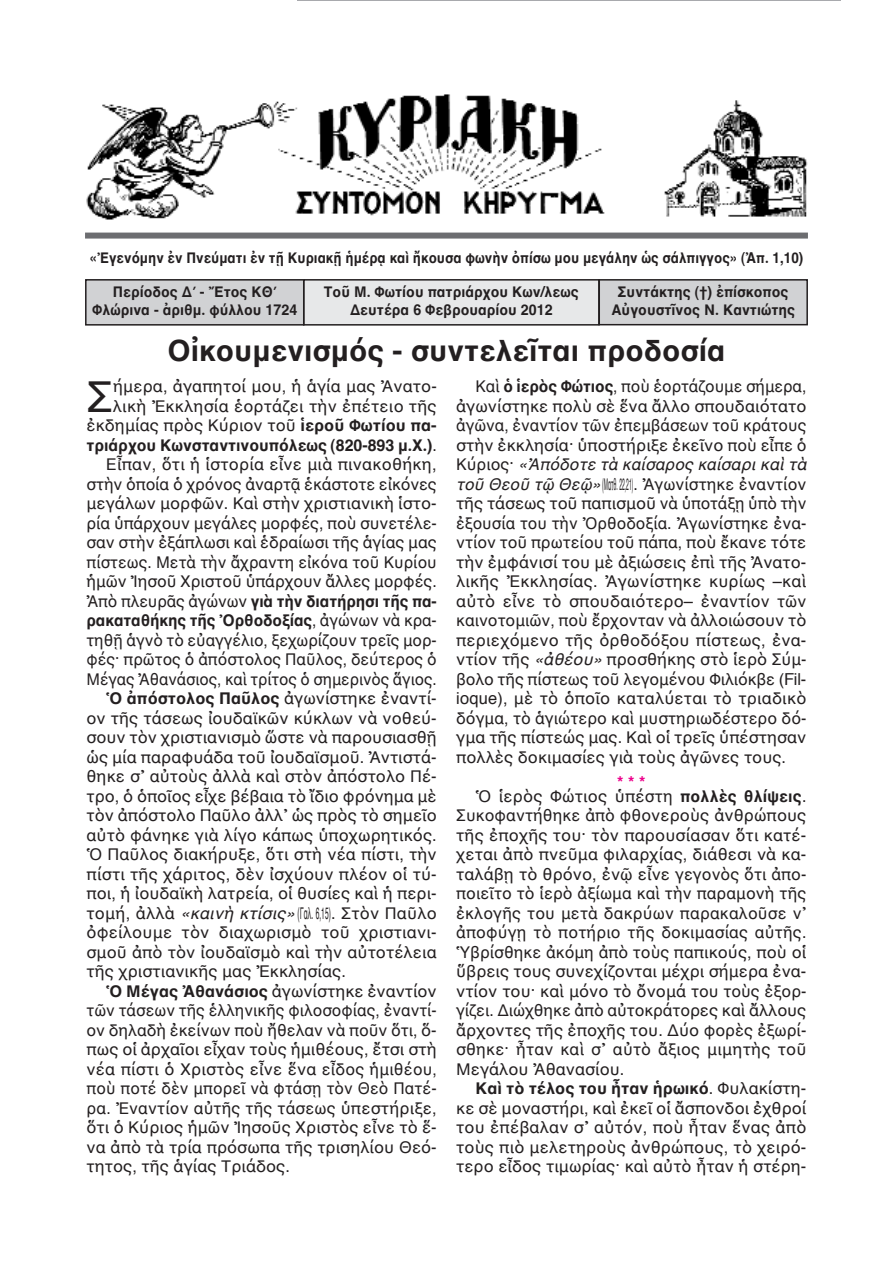
<style>
.page{position:relative;width:893px;height:1263px;background:#fff}
.page>*{position:absolute;margin:0;border:0;box-sizing:border-box;transform-origin:0 0}
.t1{font:43.5px "AL Helvetica";color:#231f20}
.t2{font:700 30px "AL Helvetica";color:#231f20}
.t3{font:16.5px/19.5px "AL Helvetica";color:#231f20;text-align:justify}
.t4{font:16.5px/19.5px "AL Helvetica";color:#231f20;text-align:justify;scale:.95 1}
.t5{font:700 16.5px "AL Helvetica";letter-spacing:-.01em;color:#231f20;scale:.95 1}
.t6{font:700 16.5px "AL Helvetica";letter-spacing:-.01em;color:#231f20}
.t7{font:16.5px "AL Helvetica";color:#231f20;scale:.93 1}
.t8{font:700 15px/18px "AL Helvetica";color:#231f20;text-align:center;scale:.95 1}
.t9{font:700 15px "AL Helvetica";color:#231f20;scale:.9 1}
.s1{font-weight:700}
.s2{font-weight:400}
.s3{font-style:italic}
.s4{font-weight:700;color:#ed028c}
</style>
<div class="page">
<div style="left:304px;top:280px;width:295px;height:45px;background:#e7e8e9"></div>
<div style="left:303px;top:279px;width:297px;height:47px;border:2px solid #231f20"></div>
<div style="left:86px;top:280px;width:218px;height:45px;background:#d1d2d4"></div>
<div style="left:85px;top:279px;width:219px;height:47px;border:2px solid #231f20"></div>
<div style="left:599px;top:280px;width:208px;height:45px;background:#d1d2d4"></div>
<div style="left:598px;top:279px;width:210px;height:46px;border:2px solid #231f20"></div>
<div style="left:85px;top:233px;width:723px;height:6px;background:#6c6d70"></div>
<img style="left:86px;top:94px;width:722px;height:126px">
<hr style="left:298px;top:0;width:543px;height:1px;background:#a8a9ad">
<p class="t9" style="left:90px;top:249px;width:794px">«Ἐγενόμην ἐν Πνεύματι ἐν τῇ Κυριακῇ ἡμέρᾳ καὶ ἤκουσα φωνὴν ὀπίσω μου μεγάλην ὡς σάλπιγγος» (Ἀπ. 1,10)</p>
<p class="t8" style="left:92px;top:283px;width:217px">Περίοδος Δ΄ - Ἔτος ΚΘ΄<br>Φλώρινα - ἀριθμ. φύλλου 1724</p>
<p class="t8" style="left:611px;top:283px;width:195px">Συντάκτης (†) ἐπίσκοπος<br>Αὐγουστῖνος Ν. Καντιώτης</p>
<h2 class="t2" style="left:167px;top:332px;width:560px">Οἰκουμενισμός - συντελεῖται προδοσία</h2>
<p class="t8" style="left:324px;top:283px;width:270px">Τοῦ Μ. Φωτίου πατριάρχου Κων/λεως<br>Δευτέρα 6 Φεβρουαρίου 2012</p>
<h1 class="t1" style="left:87px;top:370px;width:28px">Σ</h1>
<p class="t3" style="left:113px;top:376px;width:325px">ήμερα, ἀγαπητοί μου, ἡ ἁγία μας Ἀνατο-</p>
<p class="t3" style="left:113px;top:396px;width:325px">λικὴ Ἐκκλησία ἑορτάζει τὴν ἐπέτειο τῆς</p>
<p class="t3" style="left:87px;top:415px;width:352px">ἐκδημίας πρὸς Κύριον τοῦ <span class="s1">ἱεροῦ Φωτίου πα-</span></p>
<p class="t6" style="left:87px;top:435px;width:352px">τριάρχου Κωνσταντινουπόλεως (820-893 μ.Χ.)<span class="s2">.</span></p>
<p class="t3" style="left:106px;top:454px;width:332px">Εἶπαν, ὅτι ἡ ἱστορία εἶνε μιὰ πινακοθήκη,</p>
<p class="t3" style="left:87px;top:474px;width:352px">στὴν ὁποία ὁ χρόνος ἀναρτᾷ ἑκάστοτε εἰκόνες</p>
<p class="t3" style="left:87px;top:493px;width:352px">μεγάλων μορφῶν. Καὶ στὴν χριστιανικὴ ἱστο-</p>
<p class="t3" style="left:87px;top:513px;width:352px">ρία ὑπάρχουν μεγάλες μορφές, ποὺ συνετέλε-</p>
<p class="t3" style="left:87px;top:532px;width:352px">σαν στὴν ἐξάπλωσι καὶ ἑδραίωσι τῆς ἁγίας μας</p>
<p class="t4" style="left:87px;top:552px;width:370px">πίστεως. Μετὰ τὴν ἄχραντη εἰκόνα τοῦ Κυρίου</p>
<p class="t3" style="left:87px;top:571px;width:352px">ἡμῶν Ἰησοῦ Χριστοῦ ὑπάρχουν ἄλλες μορφές.</p>
<p class="t5" style="left:87px;top:591px;width:370px"><span class="s2">Ἀπὸ πλευρᾶς ἀγώνων</span> γιὰ τὴν διατήρησι τῆς πα-</p>
<p class="t5" style="left:87px;top:610px;width:370px">ρακαταθήκης τῆς Ὀρθοδοξίας<span class="s2">, ἀγώνων νὰ κρα-</span></p>
<p class="t4" style="left:87px;top:630px;width:370px">τηθῇ ἁγνὸ τὸ εὐαγγέλιο, ξεχωρίζουν τρεῖς μορ-</p>
<p class="t4" style="left:87px;top:649px;width:370px">φές· πρῶτος ὁ ἀπόστολος Παῦλος, δεύτερος ὁ</p>
<p class="t7" style="left:87px;top:669px;width:378px">Μέγας Ἀθανάσιος, καὶ τρίτος ὁ σημερινὸς ἅγιος.</p>
<p class="t3" style="left:106px;top:688px;width:332px"><span class="s1">Ὁ ἀπόστολος Παῦλος</span> ἀγωνίστηκε ἐναντί-</p>
<p class="t3" style="left:87px;top:708px;width:352px">ον τῆς τάσεως ἰουδαϊκῶν κύκλων νὰ νοθεύ-</p>
<p class="t3" style="left:87px;top:727px;width:352px">σουν τὸν χριστιανισμὸ ὥστε νὰ παρουσιασθῇ</p>
<p class="t3" style="left:87px;top:747px;width:352px">ὡς μία παραφυάδα τοῦ ἰουδαϊσμοῦ. Ἀντιστά-</p>
<p class="t3" style="left:87px;top:766px;width:352px">θηκε σ᾽ αὐτοὺς ἀλλὰ καὶ στὸν ἀπόστολο Πέ-</p>
<p class="t3" style="left:87px;top:786px;width:352px">τρο, ὁ ὁποῖος εἶχε βέβαια τὸ ἴδιο φρόνημα μὲ</p>
<p class="t3" style="left:87px;top:805px;width:352px">τὸν ἀπόστολο Παῦλο ἀλλ᾽ ὡς πρὸς τὸ σημεῖο</p>
<p class="t3" style="left:87px;top:825px;width:352px">αὐτὸ φάνηκε γιὰ λίγο κάπως ὑποχωρητικός.</p>
<p class="t3" style="left:87px;top:844px;width:352px">Ὁ Παῦλος διακήρυξε, ὅτι στὴ νέα πίστι, τὴν</p>
<p class="t3" style="left:87px;top:864px;width:352px">πίστι τῆς χάριτος, δὲν ἰσχύουν πλέον οἱ τύ-</p>
<p class="t3" style="left:87px;top:883px;width:352px">ποι, ἡ ἰουδαϊκὴ λατρεία, οἱ θυσίες καὶ ἡ περι-</p>
<p class="t3" style="left:87px;top:903px;width:352px">τομή, ἀλλὰ <span class="s3">«καινὴ κτίσις»</span> (Γαλ. 6,15). Στὸν Παῦλο</p>
<p class="t3" style="left:87px;top:922px;width:352px">ὀφείλουμε τὸν διαχωρισμὸ τοῦ χριστιανι-</p>
<p class="t3" style="left:87px;top:942px;width:352px">σμοῦ ἀπὸ τὸν ἰουδαϊσμὸ καὶ τὴν αὐτοτέλεια</p>
<p class="t3" style="left:87px;top:961px;width:261px">τῆς χριστιανικῆς μας Ἐκκλησίας.</p>
<p class="t3" style="left:106px;top:981px;width:332px"><span class="s1">Ὁ Μέγας Ἀθανάσιος</span> ἀγωνίστηκε ἐναντίον</p>
<p class="t4" style="left:87px;top:1000px;width:370px">τῶν τάσεων τῆς ἑλληνικῆς φιλοσοφίας, ἐναντί-</p>
<p class="t3" style="left:87px;top:1020px;width:352px">ον δηλαδὴ ἐκείνων ποὺ ἤθελαν νὰ ποῦν ὅτι, ὅ-</p>
<p class="t3" style="left:87px;top:1039px;width:352px">πως οἱ ἀρχαῖοι εἶχαν τοὺς ἡμιθέους, ἔτσι στὴ</p>
<p class="t3" style="left:87px;top:1059px;width:352px">νέα πίστι ὁ Χριστὸς εἶνε ἕνα εἶδος ἡμιθέου,</p>
<p class="t4" style="left:87px;top:1078px;width:370px">ποὺ ποτέ δὲν μπορεῖ νὰ φτάσῃ τὸν Θεὸ Πατέ-</p>
<p class="t3" style="left:87px;top:1098px;width:352px">ρα. Ἐναντίον αὐτῆς τῆς τάσεως ὑπεστήριξε,</p>
<p class="t3" style="left:87px;top:1117px;width:352px">ὅτι ὁ Κύριος ἡμῶν Ἰησοῦς Χριστὸς εἶνε τὸ ἕ-</p>
<p class="t3" style="left:87px;top:1137px;width:352px">να ἀπὸ τὰ τρία πρόσωπα τῆς τρισηλίου Θεό-</p>
<p class="t3" style="left:87px;top:1156px;width:205px">τητος, τῆς ἁγίας Τριάδος.</p>
<p class="t4" style="left:456px;top:376px;width:370px;text-indent:19px">Καὶ <span class="s1">ὁ ἱερὸς Φώτιος</span>, ποὺ ἑορτάζουμε σήμερα, ἀγωνίστηκε πολὺ σὲ ἕνα ἄλλο σπουδαιότατο ἀγῶνα, ἐναντίον τῶν ἐπεμβάσεων τοῦ κράτους στὴν ἐκκλησία· ὑποστήριξε ἐκεῖνο ποὺ εἶπε ὁ Κύριος· <span class="s3">«Ἀπόδοτε τὰ καίσαρος καίσαρι καὶ τὰ τοῦ Θεοῦ τῷ Θεῷ»</span>(Ματθ. 22,21). Ἀγωνίστηκε ἐναντίον τῆς τάσεως τοῦ παπισμοῦ νὰ ὑποτάξῃ ὑπὸ τὴν ἐξουσία του τὴν Ὀρθοδοξία. Ἀγωνίστηκε ἐνα&shy;ντίον τοῦ πρωτείου τοῦ πάπα, ποὺ ἔκανε τότε τὴν ἐμφάνισί του μὲ ἀξιώσεις ἐπὶ τῆς Ἀνατο&shy;λικῆς Ἐκκλησίας. Ἀγωνίστηκε κυρίως –καὶ αὐτὸ εἶνε τὸ σπουδαιότερο– ἐναντίον τῶν καινοτομιῶν, ποὺ ἔρχονταν νὰ ἀλλοιώσουν τὸ περιεχόμενο τῆς ὀρθοδόξου πίστεως, ἐνα&shy;ντίον τῆς <span class="s3">«ἀθέου»</span> προσθήκης στὸ ἱερὸ Σύμ&shy;βολο τῆς πίστεως τοῦ λεγομένου Φιλιόκβε (Fil&shy;ioque), μὲ τὸ ὁποῖο καταλύεται τὸ τριαδικὸ δόγμα, τὸ ἁγιώτερο καὶ μυστηριωδέστερο δό&shy;γμα τῆς πίστεώς μας. Καὶ οἱ τρεῖς ὑπέστησαν πολλὲς δοκιμασίες γιὰ τοὺς ἀγῶνες τους.</p>
<p class="t3" style="left:475px;top:775px;width:332px;line-height:14.1px;text-indent:142px"><span class="s4">***<br></span>Ὁ ἱερὸς Φώτιος ὑπέστη <span class="s1">πολλὲς θλίψεις</span>.</p>
<p class="t3" style="left:456px;top:805px;width:352px">Συκοφαντήθηκε ἀπὸ φθονεροὺς ἀνθρώπους τῆς ἐποχῆς του· τὸν παρουσίασαν ὅτι κατέ&shy;χεται ἀπὸ πνεῦμα φιλαρχίας, διάθεσι νὰ κα&shy;ταλάβῃ τὸ θρόνο, ἐνῷ εἶνε γεγονὸς ὅτι ἀπο&shy;ποιεῖτο τὸ ἱερὸ ἀξίωμα καὶ τὴν παραμονὴ τῆς ἐκλογῆς του μετὰ δακρύων παρακαλοῦσε ν᾽ ἀποφύγῃ τὸ ποτήριο τῆς δοκιμασίας αὐτῆς.<br>Ὑβρίσθηκε ἀκόμη ἀπὸ τοὺς παπικούς, ποὺ οἱ ὕβρεις τους συνεχίζονται μέχρι σήμερα ἐνα&shy;ντίον του· καὶ μόνο τὸ ὄνομά του τοὺς ἐξορ&shy;γίζει. Διώχθηκε ἀπὸ αὐτοκράτορες καὶ ἄλλους ἄρχοντες τῆς ἐποχῆς του. Δύο φορὲς ἐξωρί&shy;σθηκε· ἦταν καὶ σ᾽ αὐτὸ ἄξιος μιμητὴς τοῦ Μεγάλου Ἀθανασίου.</p>
<p class="t3" style="left:456px;top:1078px;width:352px;text-indent:19px"><span class="s1">Καὶ τὸ τέλος του ἦταν ἡρωικό</span>. Φυλακίστη&shy;κε σὲ μοναστήρι, καὶ ἐκεῖ οἱ ἄσπονδοι ἐχθροί του ἐπέβαλαν σ᾽ αὐτόν, ποὺ ἦταν ἕνας ἀπὸ τοὺς πιὸ μελετηροὺς ἀνθρώπους, τὸ χειρό&shy;τερο εἶδος τιμωρίας· καὶ αὐτὸ ἦταν ἡ στέρη-</p>
</div>
